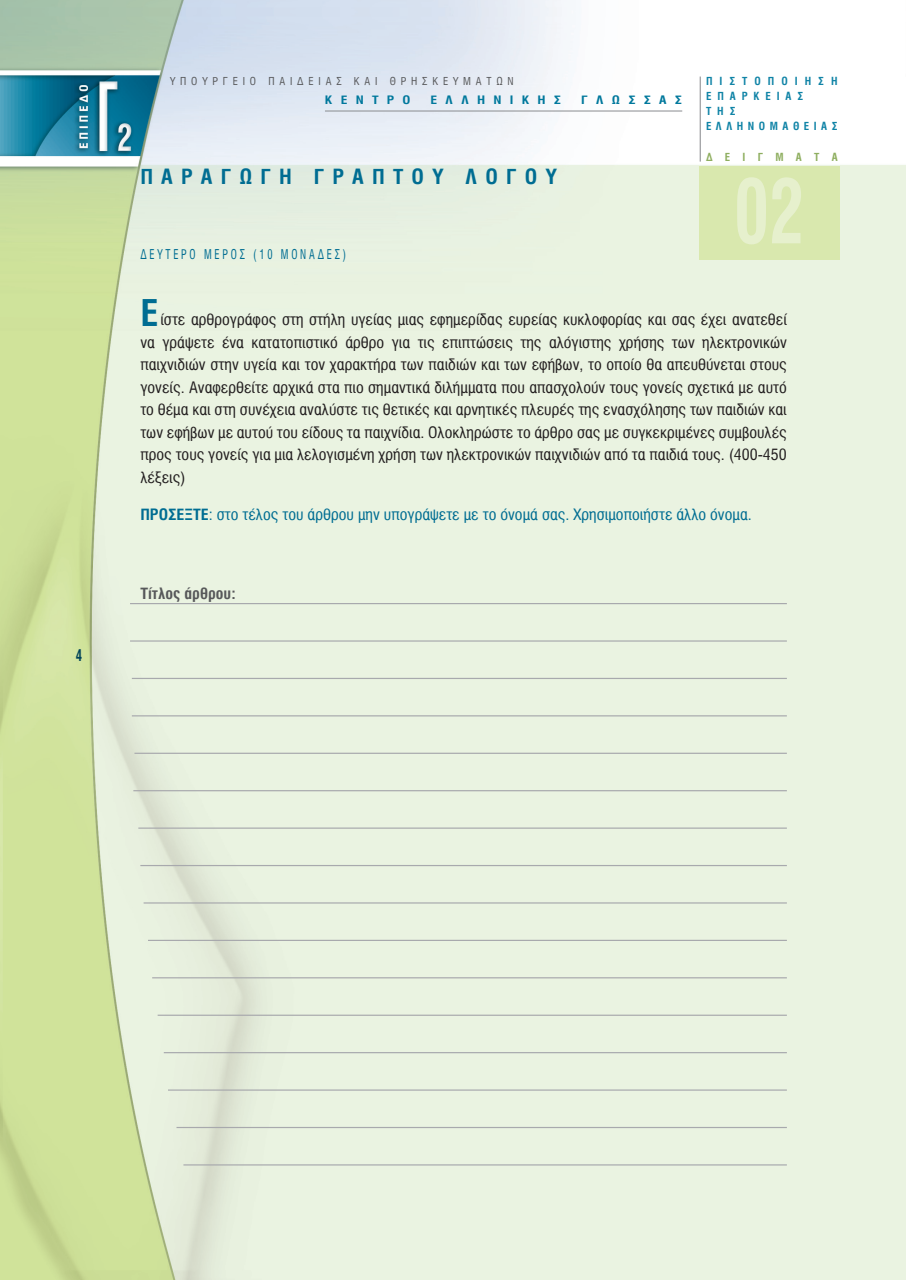
<style>
.page{position:relative;width:906px;height:1280px;background:#fff}
.page>*{position:absolute;margin:0;border:0;box-sizing:border-box;transform-origin:0 0}
.t1{font:700 90px "Mg Helvetica Cond";color:#e6f0cd;scale:.8 1}
.t2{font:700 37.5px "Mg Helvetica Cond";color:#006d92}
.t3{font:700 21px "Mg Helvetica Cond";letter-spacing:.37em;color:#006d92;scale:1.05 1}
.t4{font:700 16.5px "Mg Helvetica Cond";color:#004358;scale:.8 1}
.t5{font:15.75px/22.5px "Mg Helvetica Cond";color:#231f20;text-align:justify;scale:1.05 1}
.t6{font:15.75px "Mg Helvetica Cond";color:#006d92;scale:1.05 1}
.t7{font:700 15.75px "Mg Helvetica Cond";color:#57585a;scale:1.05 1}
.t8{font:13.5px "Mg Helvetica Cond";letter-spacing:.26em;color:#006d92;scale:.8 1}
.t9{font:700 11.7px "Mg Helvetica Cond";letter-spacing:.59em;color:#00789c;scale:1.2 1}
.t10{font:700 11.25px/15px "Mg Helvetica Cond";letter-spacing:.525em;color:#0f83a6}
.t11{font:700 11.25px "Mg Helvetica Cond";letter-spacing:1.09em;color:#8eae5f}
.t12{font:10.95px "Mg Helvetica Cond";letter-spacing:.44em;color:#57585a}
.s1{font-weight:700}
</style>
<div class="page">
<img style="left:0;top:0;width:906px;height:1280px">
<hr style="left:699px;top:77px;width:1px;height:85px;background:#8a8c8f">
<div style="left:699px;top:166px;width:140px;height:93px;background:#d9e8ae"></div>
<hr style="left:325px;top:111px;width:357px;height:1px;background:#8a8c8f">
<hr style="left:130px;top:603px;width:657px;height:1px;background:#a8a9ad">
<hr style="left:130px;top:640px;width:657px;height:2px;background:#a8a9ad">
<hr style="left:132px;top:678px;width:655px;height:1px;background:#a8a9ad">
<hr style="left:132px;top:715px;width:655px;height:1px;background:#a8a9ad">
<hr style="left:134px;top:753px;width:653px;height:1px;background:#a8a9ad">
<hr style="left:133px;top:790px;width:654px;height:1px;background:#a8a9ad">
<hr style="left:138px;top:827px;width:649px;height:2px;background:#a8a9ad">
<hr style="left:140px;top:865px;width:647px;height:1px;background:#a8a9ad">
<hr style="left:144px;top:902px;width:643px;height:1px;background:#a8a9ad">
<hr style="left:148px;top:940px;width:639px;height:1px;background:#a8a9ad">
<hr style="left:152px;top:977px;width:635px;height:1px;background:#a8a9ad">
<hr style="left:158px;top:1015px;width:629px;height:1px;background:#a8a9ad">
<hr style="left:164px;top:1052px;width:623px;height:1px;background:#a8a9ad">
<hr style="left:168px;top:1089px;width:619px;height:2px;background:#a8a9ad">
<hr style="left:176px;top:1127px;width:611px;height:1px;background:#a8a9ad">
<hr style="left:183px;top:1164px;width:604px;height:1px;background:#a8a9ad">
<p class="t4" style="left:76px;top:646px;width:10px">4</p>
<p class="t12" style="left:170px;top:74px;width:345px">YΠΟΥΡΓΕΙΟ ΠΑΙΔΕΙΑΣ ΚΑΙ ΘΡΗΣΚΕΥΜΑΤΩΝ</p>
<p class="t9" style="left:325px;top:93px;width:73px">ΚΕΝΤΡΟ</p>
<p class="t9" style="left:430px;top:93px;width:110px">ΕΛΛΗΝΙΚΗΣ</p>
<p class="t9" style="left:581px;top:93px;width:86px">ΓΛΩΣΣΑΣ</p>
<h3 class="t3" style="left:140px;top:164px;width:399px">ΠΑΡΑΓΩΓΗ ΓΡΑΠΤΟΥ ΛΟΓΟΥ</h3>
<p class="t8" style="left:140px;top:246px;width:259px">ΔΕΥΤΕΡΟ ΜΕΡΟΣ (10 ΜΟΝΑΔΕΣ)</p>
<p class="t10" style="left:706px;top:73px;width:133px">ΠΙΣΤΟΠΟΙΗΣΗ<br>ΕΠΑΡΚΕΙΑΣ<br>ΤΗΣ<br>ΕΛΛΗΝΟΜΑΘΕΙΑΣ</p>
<p class="t11" style="left:706px;top:151px;width:133px">ΔΕΙΓΜΑΤΑ</p>
<h1 class="t1" style="left:734px;top:160px;width:89px">02</h1>
<h2 class="t2" style="left:140px;top:292px;width:19px">Ε</h2>
<p class="t5" style="left:140px;top:309px;width:617px;text-indent:20px">ίστε αρθρογράφος στη στήλη υγείας μιας εφημερίδας ευρείας κυκλοφορίας και σας έχει ανατεθεί να γράψετε ένα κατατοπιστικό άρθρο για τις επιπτώσεις της αλόγιστης χρήσης των ηλεκτρονικών παιχνιδιών στην υγεία και τον χαρακτήρα των παιδιών και των εφήβων, το οποίο θα απευθύνεται στους γονείς. Αναφερθείτε αρχικά στα πιο σημαντικά διλήμματα που απασχολούν τους γονείς σχετικά με αυτό το θέμα και στη συνέχεια αναλύστε τις θετικές και αρνητικές πλευρές της ενασχόλησης των παιδιών και των εφήβων με αυτού του είδους τα παιχνίδια. Ολοκληρώστε το άρθρο σας με συγκεκριμένες συμβουλές προς τους γονείς για μια λελογισμένη χρήση των ηλεκτρονικών παιχνιδιών από τα παιδιά τους. (400-450 λέξεις)</p>
<p class="t6" style="left:140px;top:506px;width:584px"><span class="s1">ΠΡΟΣΕΞΤΕ</span>: στο τέλος του άρθρου μην υπογράψετε με το όνομά σας. Χρησιμοποιήστε άλλο όνομα.</p>
<p class="t7" style="left:140px;top:585px;width:92px">Τίτλος άρθρου:</p>
</div>
